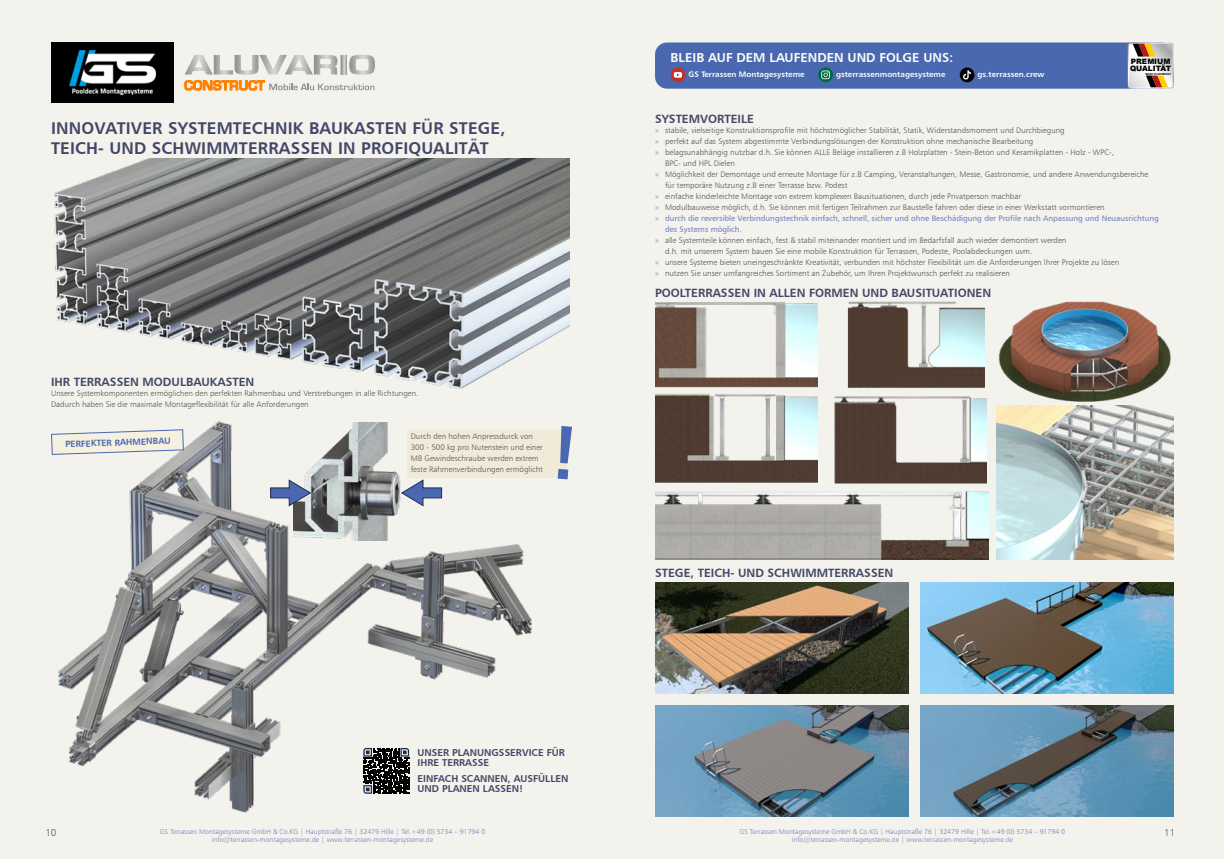
<style>
.page{position:relative;width:1225px;height:859px;background:#fff}
.page>*{position:absolute;margin:0;border:0;box-sizing:border-box;transform-origin:0 0}
.t1{font:17px/20.4px "Humanist 777 BT Bold B";letter-spacing:.01em;color:#424767}
.t2{font:13px "Humanist 777 BT Bold B";color:#fdfdf7}
.t3{font:12px "Humanist 777 BT Bold B";color:#424767}
.t4{font:10px/10.5px "Humanist 777 BT Bold B";color:#424767}
.t5{font:10px "Humanist 777 BT Light B";color:#575756}
.t6{font:9px "Humanist 777 BT Bold B";color:#4968b0}
.t7{font:8px/11px "Humanist 777 BT Light B";color:#575756}
.t8{font:8px/11px "Humanist 777 BT Roman B";color:#7083c0}
.t9{font:8px "Humanist 777 BT Bold B";color:#fdfdf9}
.t10{font:900 7.4px/7.9px "Arial";color:#000}
.t11{font:7px/8.4px "Humanist 777 BT Light B";color:#7083c0;text-align:center}
.t12{font:700 2.7px "Arial";color:#000}
.s1{color:#7083c0}
.s2{font-family:"Humanist 777 BT Light B"}
</style>
<div class="page">
<div style="left:0;top:0;width:1224px;height:859px;background:#f4f2ed"></div>
<div style="left:655px;top:43px;width:519px;height:46px;background:#4968b0;border-radius:12px"></div>
<img style="left:51px;top:43px;width:122px;height:60px">
<svg style="left:670px;top:67px;width:15px;height:15px"></svg>
<svg style="left:674px;top:72px;width:8px;height:6px"></svg>
<svg style="left:818px;top:67px;width:15px;height:15px"></svg>
<svg style="left:821px;top:71px;width:9px;height:8px"></svg>
<svg style="left:959px;top:67px;width:15px;height:15px"></svg>
<svg style="left:963px;top:70px;width:8px;height:10px"></svg>
<img style="left:58px;top:421px;width:485px;height:392px">
<img style="left:54px;top:159px;width:516px;height:230px">
<img style="left:294px;top:423px;width:117px;height:118px">
<svg style="left:270px;top:479px;width:42px;height:28px"></svg>
<svg style="left:400px;top:478px;width:42px;height:29px"></svg>
<div style="left:406px;top:429px;width:160px;height:48px;background:#f0ead9"></div>
<svg style="left:184px;top:54px;width:191px;height:36px"></svg>
<svg style="left:557px;top:426px;width:15px;height:53px"></svg>
<svg style="left:363px;top:748px;width:46px;height:46px"></svg>
<img style="left:834px;top:396px;width:152px;height:88px">
<img style="left:847px;top:301px;width:137px;height:87px">
<img style="left:998px;top:301px;width:173px;height:101px">
<img style="left:655px;top:393px;width:162px;height:90px">
<img style="left:655px;top:302px;width:162px;height:86px">
<img style="left:996px;top:406px;width:178px;height:153px">
<img style="left:655px;top:491px;width:333px;height:68px">
<img style="left:655px;top:583px;width:253px;height:111px">
<img style="left:920px;top:583px;width:254px;height:111px">
<img style="left:655px;top:706px;width:253px;height:110px">
<img style="left:920px;top:706px;width:254px;height:110px">
<svg style="left:1128px;top:43px;width:45px;height:45px"></svg>
<div style="left:1127px;top:43px;width:47px;height:46px;border:1px solid #fff;border-radius:3px"></div>
<svg style="left:1132px;top:44px;width:36px;height:43px;background:#d0bdab"></svg>
<svg style="left:51px;top:429px;width:133px;height:26px"></svg>
<h1 class="t1" style="left:51px;top:117px;width:456px">INNOVATIVER SYSTEMTECHNIK BAUKASTEN FÜR STEGE,<br>TEICH- UND SCHWIMMTERRASSEN IN PROFIQUALITÄT</h1>
<h3 class="t3" style="left:51px;top:374px;width:205px">IHR TERRASSEN MODULBAUKASTEN</h3>
<p class="t7" style="left:51px;top:388px;width:369px">Unsere Systemkomponenten ermöglichen den perfekten Rahmenbau und Verstrebungen in alle Richtungen.<br>Dadurch haben Sie die maximale Montageflexibilität für alle Anforderungen</p>
<p class="t6" style="left:65px;top:438px;width:107px;rotate:-2deg">PERFEKTER RAHMENBAU</p>
<p class="t7" style="left:411px;top:431px;width:134px">Durch den hohen Anpressdurck von 300 - 500 kg pro Nutenstein und einer M8 Gewindeschraube werden extrem feste Rahmenverbindungen ermöglicht</p>
<p class="t4" style="left:417px;top:747px;width:149px">UNSER PLANUNGSSERVICE FÜR<br>IHRE TERRASSE</p>
<p class="t4" style="left:417px;top:773px;width:152px">EINFACH SCANNEN, AUSFÜLLEN<br>UND PLANEN LASSEN!</p>
<h2 class="t2" style="left:670px;top:49px;width:284px">BLEIB AUF DEM LAUFENDEN UND FOLGE UNS:</h2>
<p class="t9" style="left:688px;top:69px;width:117px">GS Terrassen Montagesysteme</p>
<p class="t9" style="left:836px;top:69px;width:111px">gsterrassenmontagesysteme</p>
<p class="t9" style="left:977px;top:69px;width:68px">gs.terrassen.crew</p>
<p class="t10" style="left:1130px;top:57px;width:43px">PREMIUM<br>QUALITÄT</p>
<p class="t12" style="left:1145px;top:72px;width:27px">MADE IN GERMANY</p>
<h3 class="t3" style="left:655px;top:111px;width:100px">SYSTEMVORTEILE</h3>
<p class="t7" style="left:655px;top:124px;width:411px"><span class="s1">»</span> stabile, vielseitige Konstruktionsprofile mit höchstmöglicher Stabilität, Statik, Widerstandsmoment und Durchbiegung</p>
<p class="t7" style="left:655px;top:135px;width:380px"><span class="s1">»</span> perfekt auf das System abgestimmte Verbindungslösungen der Konstruktion ohne mechanische Bearbeitung</p>
<p class="t7" style="left:655px;top:146px;width:461px"><span class="s1">»</span> belagsunabhängig nutzbar d.h. Sie können ALLE Beläge installieren z.B Holzplatten - Stein-Beton und Keramikplatten - Holz - WPC-,</p>
<p class="t7" style="left:665px;top:157px;width:71px">BPC- und HPL Dielen</p>
<p class="t7" style="left:655px;top:168px;width:495px"><span class="s1">»</span> Möglichkeit der Demontage und erneute Montage für z.B Camping, Veranstaltungen, Messe, Gastronomie, und andere Anwendungsbereiche</p>
<p class="t7" style="left:665px;top:179px;width:184px">für temporäre Nutzung z.B einer Terrasse bzw. Podest</p>
<p class="t7" style="left:655px;top:190px;width:367px"><span class="s1">»</span> einfache kinderleichte Montage von extrem komplexen Bausituationen, durch jede Privatperson machbar</p>
<p class="t7" style="left:655px;top:201px;width:451px"><span class="s1">»</span> Modulbauweise möglich, d.h. Sie können mit fertigen Teilrahmen zur Baustelle fahren oder diese in einer Werkstatt vormontieren</p>
<p class="t8" style="left:665px;top:212px;width:495px;text-indent:-10px"><span class="s2">»</span> durch die reversible Verbindungstechnik einfach, schnell, sicher und ohne Beschädigung der Profile nach Anpassung und Neuausrichtung des Systems möglich.</p>
<p class="t7" style="left:655px;top:234px;width:413px"><span class="s1">»</span> alle Systemteile können einfach, fest &amp; stabil miteinander montiert und im Bedarfsfall auch wieder demontiert werden</p>
<p class="t7" style="left:665px;top:245px;width:369px">d.h. mit unserem System bauen Sie eine mobile Konstruktion für Terrassen, Podeste, Poolabdeckungen uvm.</p>
<p class="t7" style="left:655px;top:256px;width:466px"><span class="s1">»</span> unsere Systeme bieten uneingeschränkte Kreativität, verbunden mit höchster Flexibilität um die Anforderungen Ihrer Projekte zu lösen</p>
<p class="t7" style="left:655px;top:267px;width:356px"><span class="s1">»</span> nutzen Sie unser umfangreiches Sortiment an Zubehör, um Ihren Projektwunsch perfekt zu realisieren</p>
<h3 class="t3" style="left:655px;top:285px;width:338px">POOLTERRASSEN IN ALLEN FORMEN UND BAUSITUATIONEN</h3>
<h3 class="t3" style="left:655px;top:565px;width:240px">STEGE, TEICH- UND SCHWIMMTERRASSEN</h3>
<p class="t11" style="left:160px;top:827px;width:327px">GS Terrassen Montagesysteme GmbH &amp; Co.KG | Hauptstraße 76 | 32479 Hille | Tel.+49 (0) 5734 – 91794 0 info@terrassen-montagesysteme.de | www.terrassen-montagesysteme.de</p>
<p class="t11" style="left:739px;top:827px;width:327px">GS Terrassen Montagesysteme GmbH &amp; Co.KG | Hauptstraße 76 | 32479 Hille | Tel.+49 (0) 5734 – 91794 0 info@terrassen-montagesysteme.de | www.terrassen-montagesysteme.de</p>
<p class="t5" style="left:45px;top:826px;width:13px">10</p>
<p class="t5" style="left:1164px;top:826px;width:13px">11</p>
</div>
